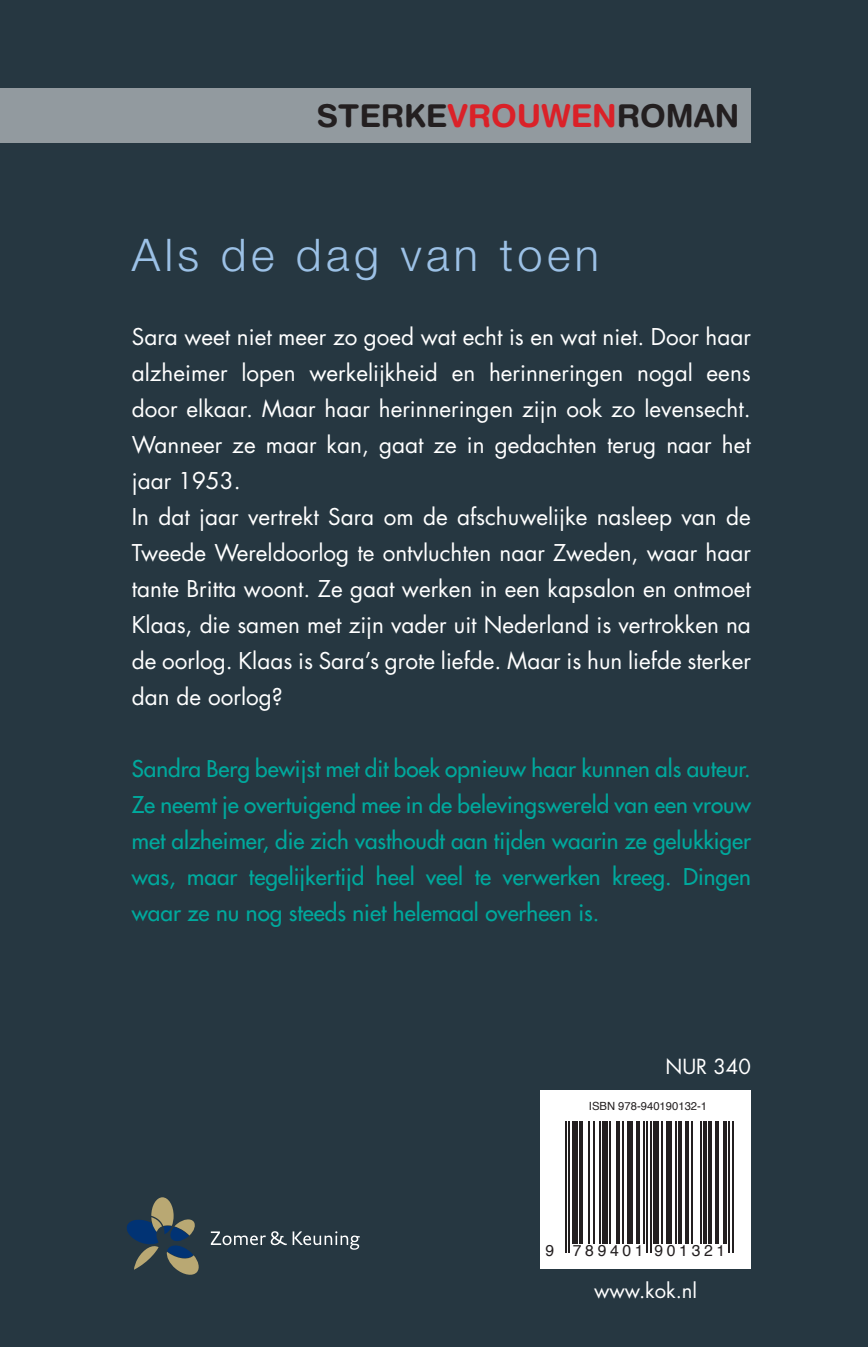
<style>
.page{position:relative;width:868px;height:1347px;background:#fff}
.page>*{position:absolute;margin:0;border:0;box-sizing:border-box;transform-origin:0 0}
.t1{font:300 45px "Helvetica Neue";letter-spacing:.1em;color:#9cc1e6}
.t2{font:700 31.5px "Helvetica Rounded";color:#231f20}
.t3{font:22.5px/36px "Futura";color:#fff}
.t4{font:22.5px/36px "Futura";color:#00a99d;text-align:justify}
.t5{font:20.25px "Futura";color:#fff}
.t6{font:15.75px "Helvetica";letter-spacing:.23em;color:#231f20}
.t7{font:11.25px "Helvetica";color:#231f20}
.s1{color:#da2128}
</style>
<div class="page">
<div style="left:0;top:0;width:867px;height:1346px;background:#263741"></div>
<svg style="left:127px;top:1197px;width:72px;height:78px"></svg>
<svg style="left:211px;top:1231px;width:148px;height:18px"></svg>
<div style="left:540px;top:1090px;width:210px;height:178px;background:#fff"></div>
<hr style="left:565px;top:1121px;width:1px;height:131px;background:#231f20">
<hr style="left:568px;top:1121px;width:2px;height:131px;background:#231f20">
<div style="left:572px;top:1121px;width:5px;height:123px;background:#231f20"></div>
<hr style="left:579px;top:1121px;width:3px;height:123px;background:#231f20">
<hr style="left:588px;top:1121px;width:1px;height:123px;background:#231f20">
<hr style="left:593px;top:1121px;width:2px;height:123px;background:#231f20">
<hr style="left:598px;top:1121px;width:2px;height:123px;background:#231f20">
<div style="left:602px;top:1121px;width:5px;height:123px;background:#231f20"></div>
<hr style="left:609px;top:1121px;width:2px;height:123px;background:#231f20">
<hr style="left:616px;top:1121px;width:3px;height:123px;background:#231f20">
<hr style="left:621px;top:1121px;width:2px;height:123px;background:#231f20">
<div style="left:627px;top:1121px;width:5px;height:123px;background:#231f20"></div>
<svg style="left:636px;top:1121px;width:3px;height:123px"></svg>
<hr style="left:643px;top:1121px;width:1px;height:123px;background:#231f20">
<hr style="left:646px;top:1121px;width:2px;height:131px;background:#231f20">
<hr style="left:650px;top:1121px;width:1px;height:131px;background:#231f20">
<div style="left:653px;top:1121px;width:5px;height:123px;background:#231f20"></div>
<hr style="left:660px;top:1121px;width:2px;height:123px;background:#231f20">
<div style="left:666px;top:1121px;width:5px;height:123px;background:#231f20"></div>
<hr style="left:674px;top:1121px;width:2px;height:123px;background:#231f20">
<hr style="left:678px;top:1121px;width:3px;height:123px;background:#231f20">
<hr style="left:685px;top:1121px;width:4px;height:123px;background:#231f20">
<hr style="left:690px;top:1121px;width:2px;height:123px;background:#231f20">
<hr style="left:699px;top:1121px;width:2px;height:123px;background:#231f20">
<hr style="left:703px;top:1121px;width:3px;height:123px;background:#231f20">
<hr style="left:708px;top:1121px;width:4px;height:123px;background:#231f20">
<hr style="left:715px;top:1121px;width:4px;height:123px;background:#231f20">
<svg style="left:723px;top:1121px;width:3px;height:123px"></svg>
<hr style="left:728px;top:1121px;width:1px;height:131px;background:#231f20">
<hr style="left:731px;top:1121px;width:2px;height:131px;background:#231f20">
<div style="left:0;top:89px;width:750px;height:54px;background:#929a9f"></div>
<h2 class="t2" style="left:316px;top:96px;width:424px">STERKE<span class="s1">VROUWEN</span>ROMAN</h2>
<h1 class="t1" style="left:132px;top:227px;width:468px">Als de dag van toen</h1>
<p class="t3" style="left:132px;top:319px;width:620px">Sara weet niet meer zo goed wat echt is en wat niet. Door haar alzheimer lopen werkelijkheid en herinneringen nogal eens door elkaar. Maar haar herinneringen zijn ook zo levensecht.<br>Wanneer ze maar kan, gaat ze in gedachten terug naar het jaar 1953.<br>In dat jaar vertrekt Sara om de afschuwelijke nasleep van de Tweede Wereldoorlog te ontvluchten naar Zweden, waar haar tante Britta woont. Ze gaat werken in een kapsalon en ontmoet Klaas, die samen met zijn vader uit Nederland is vertrokken na de oorlog. Klaas is Sara’s grote liefde. Maar is hun liefde sterker dan de oorlog?</p>
<p class="t4" style="left:132px;top:751px;width:620px">Sandra Berg bewijst met dit boek opnieuw haar kunnen als auteur.<br>Ze neemt je overtuigend mee in de belevingswereld van een vrouw met alzheimer, die zich vasthoudt aan tijden waarin ze gelukkiger was, maar tegelijkertijd heel veel te verwerken kreeg. Dingen waar ze nu nog steeds niet helemaal overheen is.</p>
<p class="t5" style="left:665px;top:1053px;width:87px">NUR 340</p>
<p class="t7" style="left:588px;top:1096px;width:120px">ISBN 978-940190132-1</p>
<p class="t6" style="left:545px;top:1236px;width:181px">9 789401 901321</p>
<p class="t5" style="left:594px;top:1276px;width:105px">www.kok.nl</p>
</div>
